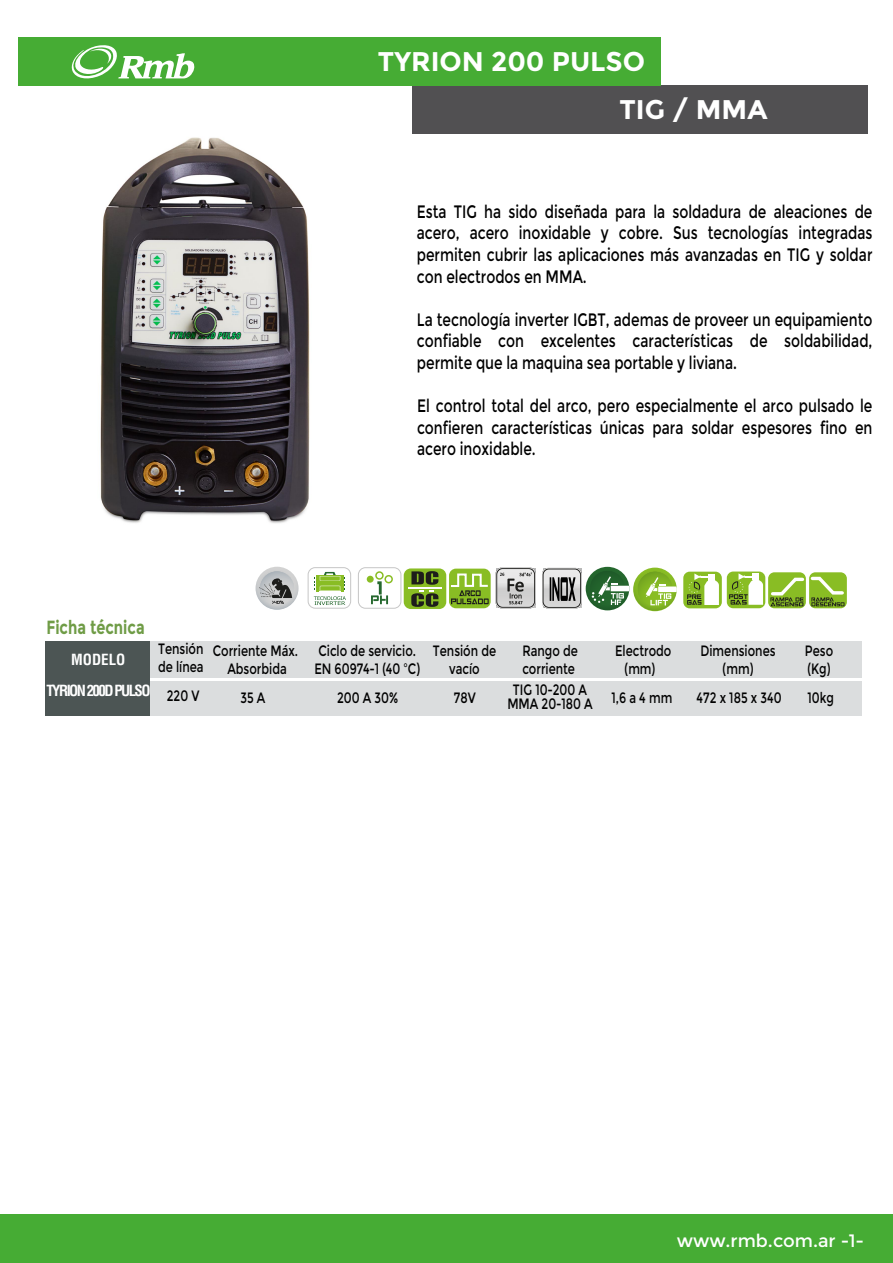
<style>
.page{position:relative;width:893px;height:1263px;background:#fff}
.page>*{position:absolute;margin:0;border:0;box-sizing:border-box;transform-origin:0 0}
.t1{font:700 27px/47.2px "Montserrat";color:#fff}
.t2{font:700 19.05px "Montserrat";color:#6f9c46;scale:.77 1}
.t3{font:18px/21.6px "Montserrat";color:#010101;text-align:justify;scale:.77 1}
.t4{font:18px "Montserrat";color:#fff}
.t5{font:15px/18px "Montserrat";color:#010101;text-align:center;scale:.77 1}
.t6{font:700 condensed 15px/30.9px "Helvetica LT Std";letter-spacing:-.105em;color:#fff;text-align:center}
</style>
<div class="page">
<div style="left:45px;top:681px;width:817px;height:34px;background:#dbddde"></div>
<div style="left:90px;top:641px;width:772px;height:37px;background:#dbddde"></div>
<div style="left:45px;top:641px;width:105px;height:74px;background:#4c5554"></div>
<svg style="left:496px;top:567px;width:40px;height:42px;background:#b8b7b7"></svg>
<div style="left:404px;top:568px;width:42px;height:41px;background:#89bd24;border-radius:7px"></div>
<hr style="left:408px;top:587px;width:33px;height:2px;background:#fff">
<svg style="left:411px;top:571px;width:27px;height:36px"></svg>
<div style="left:358px;top:567px;width:43px;height:42px;border:1px solid #c6c6c6;border-radius:7px"></div>
<svg style="left:371px;top:581px;width:17px;height:23px"></svg>
<div style="left:375px;top:571px;width:9px;height:9px;border:2px solid #89bd24;border-radius:50%"></div>
<div style="left:367px;top:576px;width:7px;height:7px;background:#89bd24;border-radius:50%"></div>
<div style="left:384px;top:575px;width:9px;height:8px;border:2px solid #89bd24;border-radius:50%"></div>
<div style="left:308px;top:567px;width:43px;height:41px;border:1px solid #c6c6c6;border-radius:7px"></div>
<svg style="left:314px;top:572px;width:32px;height:33px"></svg>
<svg style="left:256px;top:567px;width:42px;height:43px"></svg>
<svg style="left:542px;top:567px;width:135px;height:43px"></svg>
<div style="left:449px;top:569px;width:42px;height:39px;background:linear-gradient(to right,#89bd24,#89bd24);border-radius:7px"></div>
<svg style="left:449px;top:572px;width:41px;height:32px"></svg>
<div style="left:727px;top:571px;width:38px;height:37px;background:linear-gradient(to right,#88bc22,#8bbe27);border-radius:6px"></div>
<div style="left:683px;top:572px;width:39px;height:36px;background:#89bd24;border-radius:6px"></div>
<svg style="left:687px;top:573px;width:32px;height:32px"></svg>
<svg style="left:729px;top:573px;width:34px;height:32px"></svg>
<svg style="left:809px;top:572px;width:38px;height:36px"></svg>
<svg style="left:768px;top:572px;width:38px;height:36px"></svg>
<svg style="left:769px;top:575px;width:77px;height:31px;background:#8fb544"></svg>
<div style="left:412px;top:86px;width:455px;height:48px;background:#515052"></div>
<div style="left:18px;top:38px;width:642px;height:48px;background:#46ac34"></div>
<div style="left:1px;top:1215px;width:892px;height:48px;background:#46ac34"></div>
<img style="left:100px;top:137px;width:210px;height:386px">
<svg style="left:71px;top:45px;width:124px;height:34px"></svg>
<h1 class="t1" style="left:620px;top:38px;width:149px;text-indent:-242px">TYRION 200 PULSO<br>TIG / MMA</h1>
<p class="t3" style="left:417px;top:201px;width:593px">Esta TIG ha sido diseñada para la soldadura de aleaciones de acero, acero inoxidable y cobre. Sus tecnologías integradas permiten cubrir las aplicaciones más avanzadas en TIG y soldar con electrodos en MMA.</p>
<p class="t3" style="left:417px;top:309px;width:593px">La tecnología inverter IGBT, ademas de proveer un equipamiento confiable con excelentes características de soldabilidad, permite que la maquina sea portable y liviana.</p>
<p class="t3" style="left:417px;top:395px;width:593px">El control total del arco, pero especialmente el arco pulsado le confieren características únicas para soldar espesores fino en acero inoxidable.</p>
<p class="t2" style="left:46px;top:616px;width:129px">Ficha técnica</p>
<p class="t6" style="left:46px;top:644px;width:106px">MODELO<br>TYRION 200D PULSO</p>
<p class="t5" style="left:158px;top:640px;width:61px;text-align:left">Tensión de línea</p>
<p class="t5" style="left:167px;top:687px;width:44px">220 V</p>
<p class="t5" style="left:213px;top:642px;width:112px">Corriente Máx.<br>Absorbida</p>
<p class="t5" style="left:314px;top:642px;width:139px;text-align:left">Ciclo de servicio.<br>EN 60974-1 (40 ºC)</p>
<p class="t5" style="left:433px;top:642px;width:84px">Tensión de vacío</p>
<p class="t5" style="left:240px;top:688px;width:34px">35 A</p>
<p class="t5" style="left:337px;top:688px;width:81px">200 A 30%</p>
<p class="t5" style="left:454px;top:688px;width:30px">78V</p>
<p class="t5" style="left:522px;top:642px;width:73px;text-align:left">Rango de corriente</p>
<p class="t5" style="left:615px;top:642px;width:75px">Electrodo (mm)</p>
<p class="t5" style="left:507px;top:683px;width:112px;line-height:13.6px">TIG 10-200 A<br>MMA 20-180 A</p>
<p class="t5" style="left:611px;top:688px;width:80px">1,6 a 4 mm</p>
<p class="t5" style="left:700px;top:642px;width:99px">Dimensiones (mm)</p>
<p class="t5" style="left:696px;top:688px;width:112px">472 x 185 x 340</p>
<p class="t5" style="left:805px;top:642px;width:38px;text-align:left">Peso (Kg)</p>
<p class="t5" style="left:807px;top:688px;width:36px">10kg</p>
<p class="t4" style="left:677px;top:1230px;width:192px">www.rmb.com.ar -2-</p>
<p class="t4" style="left:849px;top:1230px;width:17px">1-</p>
</div>
